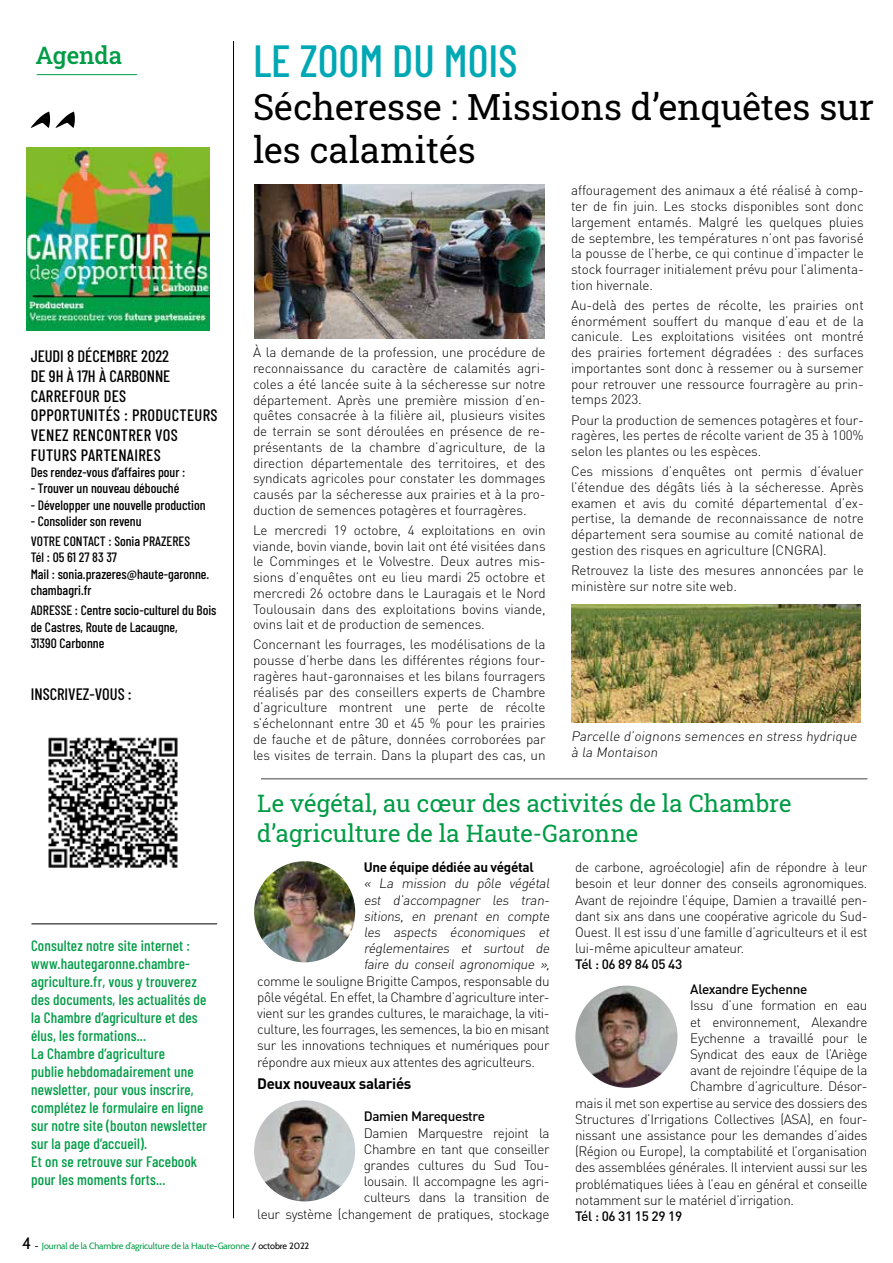
<style>
.page{position:relative;width:893px;height:1263px;background:#fff}
.page>*{position:absolute;margin:0;border:0;box-sizing:border-box;transform-origin:0 0}
.t1{font:500 45px "Barlow Condensed";color:#00a8b4}
.t2{font:36px/43.2px "Roboto Slab";color:#000}
.t3{font:24px/30px "Roboto Slab";color:#009c46}
.t4{font:500 16.5px/19.8px "Barlow Condensed";letter-spacing:.02em;color:#000}
.t5{font:500 16.5px "Barlow Condensed";color:#000}
.t6{font:500 15px/18px "Barlow Condensed";letter-spacing:.01em;color:#009c46}
.t7{font:700 15px "DINOT";letter-spacing:-.025em;color:#000}
.t8{font:300 13.5px/15.8px "DINOT";letter-spacing:-.025em;color:#000;text-align:justify}
.t9{font:500 13.5px/16.2px "Barlow Condensed";color:#000}
.t10{font:500 13.5px "DINOT";letter-spacing:-.025em;color:#000}
.t11{font:700 13.5px "DINOT";letter-spacing:-.025em;color:#000}
.t12{font:9px "Cabin";letter-spacing:-.01em;color:#009c46}
.s1{font-size:16.5px;color:#000}
.s2{color:#000}
</style>
<div class="page">
<hr style="left:37px;top:74px;width:100px;height:1px;background:#009c46">
<svg style="left:31px;top:112px;width:19px;height:16px"></svg>
<svg style="left:56px;top:112px;width:19px;height:16px"></svg>
<hr style="left:31px;top:923px;width:186px;height:1px;background:#000">
<hr style="left:233px;top:41px;width:1px;height:1177px;background:#000">
<hr style="left:261px;top:778px;width:606px;height:1px;background:#575756">
<img style="left:254px;top:861px;width:101px;height:101px;border-radius:51px">
<img style="left:254px;top:1100px;width:101px;height:101px;border-radius:51px">
<img style="left:575px;top:985px;width:102px;height:103px;border-radius:51px">
<img style="left:254px;top:185px;width:290px;height:153px">
<img style="left:571px;top:604px;width:290px;height:118px">
<img style="left:27px;top:148px;width:182px;height:183px">
<img style="left:48px;top:737px;width:130px;height:131px">
<h3 class="t3" style="left:35px;top:40px;width:88px">Agenda</h3>
<p class="t4" style="left:31px;top:345px;width:188px">JEUDI 8 DÉCEMBRE 2022<br>DE 9H À 17H À CARBONNE<br>CARREFOUR DES<br>OPPORTUNITÉS : PRODUCTEURS<br>VENEZ RENCONTRER VOS<br>FUTURS PARTENAIRES</p>
<p class="t9" style="left:31px;top:463px;width:156px">Des rendez-vous d’affaires pour :</p>
<p class="t9" style="left:31px;top:479px;width:150px">- Trouver un nouveau débouché</p>
<p class="t9" style="left:31px;top:496px;width:176px">- Développer une nouvelle production</p>
<p class="t9" style="left:31px;top:510px;width:161px;line-height:20.4px">- Consolider son revenu<br>VOTRE CONTACT : Sonia PRAZERES</p>
<p class="t9" style="left:31px;top:548px;width:180px">Tél : 05 61 27 83 37<br>Mail : sonia.prazeres@haute-garonne. chambagri.fr</p>
<p class="t9" style="left:31px;top:601px;width:187px">ADRESSE : Centre socio-culturel du Bois de Castres, Route de Lacaugne,<br>31390 Carbonne</p>
<p class="t5" style="left:31px;top:682px;width:103px">INSCRIVEZ-VOUS :</p>
<p class="t6" style="left:31px;top:935px;width:177px">Consultez notre site internet : www.hautegaronne.chambre&shy;agriculture.fr, vous y trouverez des documents, les actualités de la Chambre d’agriculture et des élus, les formations...<br>La Chambre d’agriculture<br>publie hebdomadairement une newsletter, pour vous inscrire, complétez le formulaire en ligne sur notre site (bouton newsletter sur la page d’accueil).<br>Et on se retrouve sur Facebook pour les moments forts...</p>
<h1 class="t1" style="left:253px;top:29px;width:266px">LE ZOOM DU MOIS</h1>
<h2 class="t2" style="left:253px;top:85px;width:623px">Sécheresse : Missions d’enquêtes sur les calamités</h2>
<p class="t8" style="left:253px;top:344px;width:294px">À la demande de la profession, une procédure de reconnaissance du caractère de calamités agri&shy;coles a été lancée suite à la sécheresse sur notre département. Après une première mission d’en&shy;quêtes consacrée à la filière ail, plusieurs visites de terrain se sont déroulées en présence de re&shy;présentants de la chambre d’agriculture, de la direction départementale des territoires, et des syndicats agricoles pour constater les dommages causés par la sécheresse aux prairies et à la pro&shy;duction de semences potagères et fourragères.</p>
<p class="t8" style="left:253px;top:522px;width:294px">Le mercredi 19 octobre, 4 exploitations en ovin viande, bovin viande, bovin lait ont été visitées dans le Comminges et le Volvestre. Deux autres mis&shy;sions d’enquêtes ont eu lieu mardi 25 octobre et mercredi 26 octobre dans le Lauragais et le Nord Toulousain dans des exploitations bovins viande, ovins lait et de production de semences.</p>
<p class="t8" style="left:253px;top:636px;width:294px">Concernant les fourrages, les modélisations de la pousse d’herbe dans les différentes régions four&shy;ragères haut-garonnaises et les bilans fourragers réalisés par des conseillers experts de Chambre d’agriculture montrent une perte de récolte s’échelonnant entre 30 et 45 % pour les prairies de fauche et de pâture, données corroborées par les visites de terrain. Dans la plupart des cas, un</p>
<p class="t8" style="left:571px;top:183px;width:294px">affouragement des animaux a été réalisé à comp&shy;ter de fin juin. Les stocks disponibles sont donc largement entamés. Malgré les quelques pluies de septembre, les températures n’ont pas favorisé la pousse de l’herbe, ce qui continue d’impacter le stock fourrager initialement prévu pour l’alimenta&shy;tion hivernale.</p>
<p class="t8" style="left:571px;top:297px;width:294px">Au-delà des pertes de récolte, les prairies ont énormément souffert du manque d’eau et de la canicule. Les exploitations visitées ont montré des prairies fortement dégradées : des surfaces importantes sont donc à ressemer ou à sursemer pour retrouver une ressource fourragère au prin&shy;temps 2023.</p>
<p class="t8" style="left:571px;top:412px;width:294px">Pour la production de semences potagères et four&shy;ragères, les pertes de récolte varient de 35 à 100% selon les plantes ou les espèces.</p>
<p class="t8" style="left:571px;top:463px;width:294px">Ces missions d’enquêtes ont permis d’évaluer l’étendue des dégâts liés à la sécheresse. Après examen et avis du comité départemental d’ex&shy;pertise, la demande de reconnaissance de notre département sera soumise au comité national de gestion des risques en agriculture (CNGRA).</p>
<p class="t8" style="left:571px;top:562px;width:294px">Retrouvez la liste des mesures annoncées par le ministère sur notre site web.</p>
<p class="t8" style="left:571px;top:728px;width:290px;line-height:16.2px">Parcelle d’oignons semences en stress hydrique à la Montaison</p>
<h3 class="t3" style="left:257px;top:788px;width:536px">Le végétal, au cœur des activités de la Chambre d’agriculture de la Haute-Garonne</h3>
<p class="t11" style="left:364px;top:858px;width:172px">Une équipe dédiée au végétal</p>
<p class="t8" style="left:364px;top:875px;width:190px">« La mission du pôle végétal</p>
<p class="t8" style="left:364px;top:892px;width:190px">est d’accompagner les tran-</p>
<p class="t8" style="left:364px;top:908px;width:190px">sitions, en prenant en compte</p>
<p class="t8" style="left:364px;top:924px;width:190px">les aspects économiques et</p>
<p class="t8" style="left:364px;top:940px;width:190px">réglementaires et surtout de</p>
<p class="t8" style="left:364px;top:956px;width:190px">faire du conseil agronomique »,</p>
<p class="t8" style="left:257px;top:973px;width:294px">comme le souligne Brigitte Campos, responsable du</p>
<p class="t8" style="left:257px;top:989px;width:294px">pôle végétal. En effet, la Chambre d’agriculture inter-</p>
<p class="t8" style="left:257px;top:1005px;width:294px">vient sur les grandes cultures, le maraichage, la viti-</p>
<p class="t8" style="left:257px;top:1021px;width:294px">culture, les fourrages, les semences, la bio en misant</p>
<p class="t8" style="left:257px;top:1037px;width:294px">sur les innovations techniques et numériques pour</p>
<p class="t8" style="left:257px;top:1054px;width:279px">répondre aux mieux aux attentes des agriculteurs.</p>
<p class="t7" style="left:257px;top:1074px;width:156px">Deux nouveaux salariés</p>
<p class="t10" style="left:364px;top:1108px;width:123px">Damien Marequestre</p>
<p class="t8" style="left:257px;top:1124px;width:294px;line-height:16.2px;text-align:right">Damien Marquestre rejoint la<br>Chambre en tant que conseiller<br>grandes cultures du Sud Tou-<br>lousain. Il accompagne les agri-<br>culteurs dans la transition de<br>leur système (changement de pratiques, stockage</p>
<p class="t8" style="left:575px;top:859px;width:294px;line-height:16.2px">de carbone, agroécologie) afin de répondre à leur besoin et leur donner des conseils agronomiques.<br>Avant de rejoindre l’équipe, Damien a travaillé pen&shy;dant six ans dans une coopérative agricole du Sud-Ouest. Il est issu d’une famille d’agriculteurs et il est lui-même apiculteur amateur.</p>
<p class="t10" style="left:575px;top:956px;width:109px">Tél : 06 89 84 05 43</p>
<p class="t10" style="left:690px;top:981px;width:119px">Alexandre Eychenne</p>
<p class="t8" style="left:690px;top:997px;width:179px">Issu d’une formation en eau</p>
<p class="t8" style="left:690px;top:1014px;width:179px">et environnement, Alexandre</p>
<p class="t8" style="left:690px;top:1030px;width:179px">Eychenne a travaillé pour le</p>
<p class="t8" style="left:690px;top:1046px;width:179px">Syndicat des eaux de l’Ariège</p>
<p class="t8" style="left:690px;top:1062px;width:179px">avant de rejoindre l’équipe de la</p>
<p class="t8" style="left:690px;top:1078px;width:179px">Chambre d’agriculture. Désor-</p>
<p class="t8" style="left:575px;top:1095px;width:294px">mais il met son expertise au service des dossiers des</p>
<p class="t8" style="left:575px;top:1111px;width:294px">Structures d’Irrigations Collectives (ASA), en four-</p>
<p class="t8" style="left:575px;top:1127px;width:294px">nissant une assistance pour les demandes d’aides</p>
<p class="t8" style="left:575px;top:1143px;width:294px">(Région ou Europe), la comptabilité et l’organisation</p>
<p class="t8" style="left:575px;top:1159px;width:294px">des assemblées générales. Il intervient aussi sur les</p>
<p class="t8" style="left:575px;top:1176px;width:294px">problématiques liées à l’eau en général et conseille</p>
<p class="t8" style="left:575px;top:1192px;width:221px">notamment sur le matériel d’irrigation.</p>
<p class="t10" style="left:575px;top:1207px;width:109px">Tél : 06 31 15 29 19</p>
<p class="t12" style="left:22px;top:1240px;width:289px"><span class="s1">4</span> <span class="s2">-</span> Journal de la Chambre d’agriculture de la Haute-Garonne <span class="s2">/ octobre 2022</span></p>
</div>
